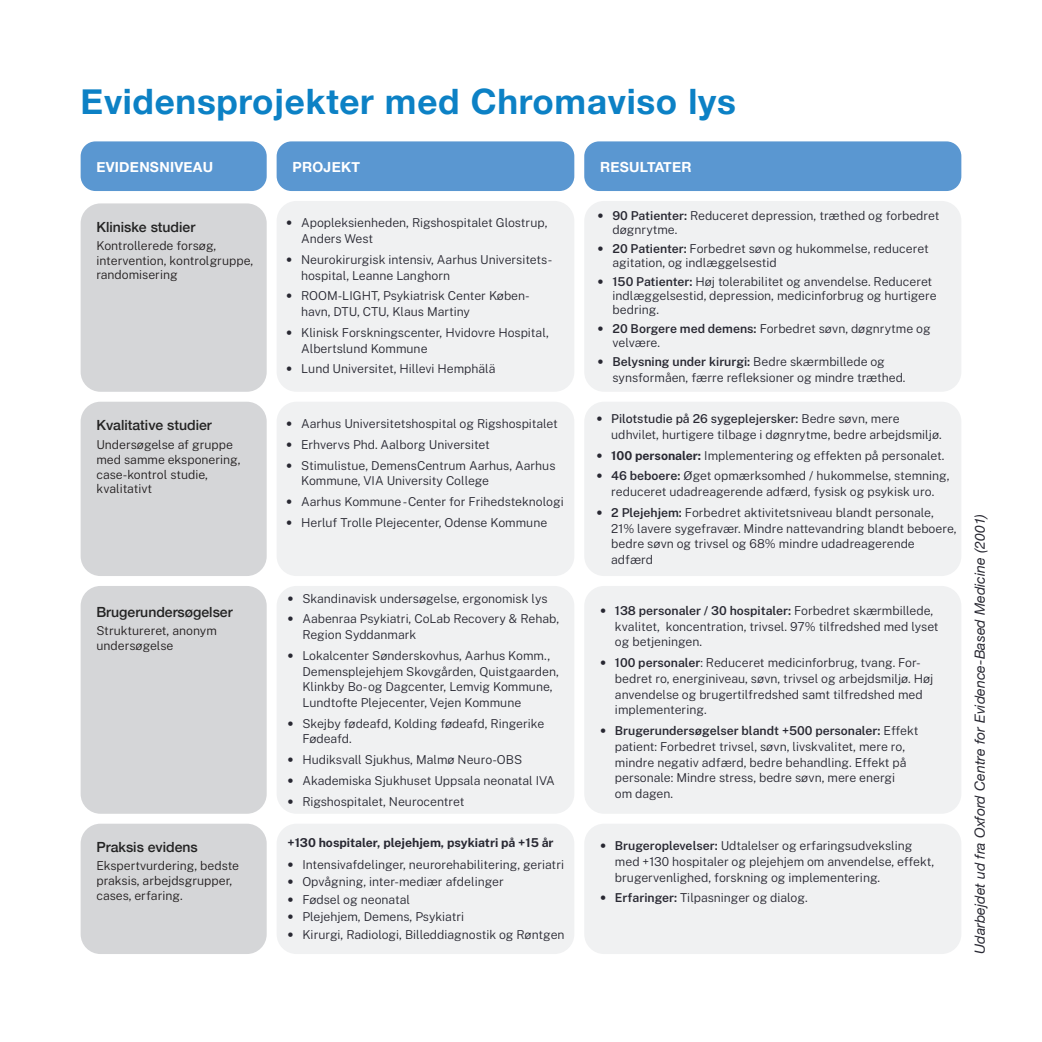
<style>
.page{position:relative;width:1042px;height:1042px;background:#fff}
.page>*{position:absolute;margin:0;border:0;box-sizing:border-box;transform-origin:0 0}
.t1{font:700 35px "Helvetica Neue";letter-spacing:.02em;color:#0c81c5}
.t2{font:500 14px "Helvetica Neue";color:#232323}
.t3{font:italic 14px "Helvetica Neue";letter-spacing:.01em;color:#282832}
.t4{font:700 14px "Helvetica Neue";letter-spacing:.02em;color:#fff}
.t5{font:300 12.25px/15.8px "Public Sans";color:#282832}
.t6{font:300 12.25px/14.7px "Public Sans";color:#231f20}
.t7{font:700 12.25px "Public Sans";color:#282832}
.s1{font-family:"Helvetica Neue"}
.s2{font-weight:600}
.s3{font-weight:500}
.s4{font-weight:700}
</style>
<div class="page">
<div style="left:81px;top:141px;width:186px;height:50px;background:#5a97d1;border-radius:15px"></div>
<div style="left:277px;top:141px;width:297px;height:50px;background:#5a97d1;border-radius:15px"></div>
<div style="left:584px;top:141px;width:377px;height:50px;background:#5a97d1;border-radius:15px"></div>
<div style="left:81px;top:203px;width:186px;height:189px;background:#d5d6d8;border-radius:20px"></div>
<div style="left:81px;top:402px;width:186px;height:174px;background:#d5d6d8;border-radius:20px"></div>
<div style="left:81px;top:586px;width:186px;height:228px;background:#d5d6d8;border-radius:20px"></div>
<div style="left:81px;top:823px;width:186px;height:131px;background:#d5d6d8;border-radius:20px"></div>
<div style="left:277px;top:201px;width:297px;height:191px;background:#f0f1f2;border-radius:20px"></div>
<div style="left:277px;top:402px;width:297px;height:174px;background:#f0f1f2;border-radius:20px"></div>
<div style="left:277px;top:586px;width:297px;height:228px;background:#f0f1f2;border-radius:20px"></div>
<div style="left:277px;top:823px;width:297px;height:131px;background:#f0f1f2;border-radius:20px"></div>
<div style="left:584px;top:201px;width:377px;height:191px;background:#f0f1f2;border-radius:20px"></div>
<div style="left:584px;top:402px;width:377px;height:174px;background:#f0f1f2;border-radius:20px"></div>
<div style="left:584px;top:586px;width:377px;height:228px;background:#f0f1f2;border-radius:20px"></div>
<div style="left:584px;top:823px;width:377px;height:131px;background:#f0f1f2;border-radius:20px"></div>
<p class="t1" style="left:81px;top:74px;width:657px">Evidensprojekter med Chromaviso lys</p>
<p class="t4" style="left:96px;top:156px;width:118px">EVIDENSNIVEAU</p>
<p class="t4" style="left:292px;top:156px;width:69px">PROJEKT</p>
<p class="t4" style="left:600px;top:156px;width:93px">RESULTATER</p>
<p class="t2" style="left:96px;top:216px;width:100px">Kliniske studier</p>
<p class="t6" style="left:96px;top:238px;width:158px">Kontrollerede forsøg, intervention, kontrolgruppe, randomisering</p>
<p class="t2" style="left:96px;top:414px;width:117px">Kvalitative studier</p>
<p class="t6" style="left:96px;top:437px;width:146px">Undersøgelse af gruppe med samme eksponering, case-kontrol studie, kvalitativt</p>
<p class="t2" style="left:96px;top:601px;width:138px">Brugerundersøgelser</p>
<p class="t6" style="left:96px;top:623px;width:122px">Struktureret, anonym undersøgelse</p>
<p class="t2" style="left:96px;top:836px;width:103px">Praksis evidens</p>
<p class="t6" style="left:96px;top:858px;width:144px">Ekspertvurdering, bedste praksis, arbejdsgrupper, cases, erfaring.</p>
<p class="t5" style="left:301px;top:215px;width:248px;text-indent:-15px"><span class="s1">•</span> Apopleksienheden, Rigshospitalet Glostrup,<br>Anders West</p>
<p class="t5" style="left:301px;top:251px;width:253px;text-indent:-15px"><span class="s1">•</span> Neurokirurgisk intensiv, Aarhus Universitets&shy;hospital, Leanne Langhorn</p>
<p class="t5" style="left:301px;top:288px;width:230px;text-indent:-15px"><span class="s1">•</span> ROOM-LIGHT, Psykiatrisk Center Køben&shy;havn, DTU, CTU, Klaus Martiny</p>
<p class="t5" style="left:301px;top:324px;width:249px;text-indent:-15px"><span class="s1">•</span> Klinisk Forskningscenter, Hvidovre Hospital,<br>Albertslund Kommune</p>
<p class="t5" style="left:286px;top:361px;width:211px"><span class="s1">•</span> Lund Universitet, Hillevi Hemphälä</p>
<p class="t5" style="left:286px;top:415px;width:273px"><span class="s1">•</span> Aarhus Universitetshospital og Rigshospitalet</p>
<p class="t5" style="left:286px;top:436px;width:205px"><span class="s1">•</span> Erhvervs Phd. Aalborg Universitet</p>
<p class="t5" style="left:301px;top:457px;width:256px;text-indent:-15px"><span class="s1">•</span> Stimulistue, DemensCentrum Aarhus, Aarhus<br>Kommune, VIA University College</p>
<p class="t5" style="left:286px;top:493px;width:279px"><span class="s1">•</span> Aarhus Kommune -Center for Frihedsteknologi</p>
<p class="t5" style="left:286px;top:514px;width:263px"><span class="s1">•</span> Herluf Trolle Plejecenter, Odense Kommune</p>
<p class="t5" style="left:287px;top:590px;width:261px"><span class="s1">•</span> Skandinavisk undersøgelse, ergonomisk lys</p>
<p class="t5" style="left:302px;top:610px;width:258px;text-indent:-15px"><span class="s1">•</span> Aabenraa Psykiatri, CoLab Recovery &amp; Rehab,<br>Region Syddanmark</p>
<p class="t5" style="left:302px;top:647px;width:258px;text-indent:-15px"><span class="s1">•</span> Lokalcenter Sønderskovhus, Aarhus Komm., Demensplejehjem Skovgården, Quistgaarden, Klinkby Bo-og Dagcenter, Lemvig Kommune, Lundtofte Plejecenter, Vejen Kommune</p>
<p class="t5" style="left:302px;top:715px;width:243px;text-indent:-15px"><span class="s1">•</span> Skejby fødeafd, Kolding fødeafd, Ringerike<br>Fødeafd.</p>
<p class="t5" style="left:287px;top:751px;width:236px"><span class="s1">•</span> Hudiksvall Sjukhus, Malmø Neuro-OBS</p>
<p class="t5" style="left:287px;top:772px;width:269px"><span class="s1">•</span> Akademiska Sjukhuset Uppsala neonatal IVA</p>
<p class="t5" style="left:287px;top:793px;width:178px"><span class="s1">•</span> Rigshospitalet, Neurocentret</p>
<p class="t7" style="left:287px;top:834px;width:268px">+130 hospitaler, plejehjem, psykiatri på +15 år</p>
<p class="t5" style="left:287px;top:856px;width:278px"><span class="s1">•</span> Intensivafdelinger, neurorehabilitering, geriatri</p>
<p class="t5" style="left:287px;top:874px;width:218px"><span class="s1">•</span> Opvågning, inter-mediær afdelinger</p>
<p class="t5" style="left:287px;top:891px;width:124px"><span class="s1">•</span> Fødsel og neonatal</p>
<p class="t5" style="left:287px;top:909px;width:178px"><span class="s1">•</span> Plejehjem, Demens, Psykiatri</p>
<p class="t5" style="left:287px;top:926px;width:279px"><span class="s1">•</span> Kirurgi, Radiologi, Billeddiagnostik og Røntgen</p>
<p class="t5" style="left:612px;top:208px;width:328px;line-height:14px;text-indent:-15px"><span class="s1">•</span> <span class="s2">90 Patienter:</span> Reduceret depression, træthed og forbedret døgnrytme.</p>
<p class="t5" style="left:612px;top:241px;width:318px;line-height:14px;text-indent:-15px"><span class="s1">•</span> <span class="s2">20 Patienter:</span> Forbedret søvn og hukommelse, reduceret agitation, og indlæggelsestid</p>
<p class="t5" style="left:612px;top:274px;width:326px;line-height:14px;text-indent:-15px"><span class="s1">•</span> <span class="s2">150 Patienter:</span> Høj tolerabilitet og anvendelse. Reduceret indlæggelsestid, depression, medicinforbrug og hurtigere bedring.</p>
<p class="t5" style="left:612px;top:321px;width:320px;line-height:14px;text-indent:-15px"><span class="s1">•</span> <span class="s2">20 Borgere med demens:</span> Forbedret søvn, døgnrytme og velvære.</p>
<p class="t5" style="left:612px;top:353px;width:295px;text-indent:-15px"><span class="s1">•</span> <span class="s2">Belysning under kirurgi:</span> Bedre skærmbillede og synsformåen, færre refleksioner og mindre træthed.</p>
<p class="t5" style="left:611px;top:410px;width:332px;text-indent:-15px"><span class="s1">•</span> <span class="s3">Pilotstudie på 26 sygeplejersker:</span> Bedre søvn, mere udhvilet, hurtigere tilbage i døgnrytme, bedre arbejdsmiljø.</p>
<p class="t5" style="left:596px;top:447px;width:350px"><span class="s1">•</span> <span class="s4">100 personaler:</span> Implementering og effekten på personalet.</p>
<p class="t5" style="left:596px;top:468px;width:355px;text-align:center"><span class="s1">•</span> <span class="s2">46 beboere:</span> Øget opmærksomhed / hukommelse, stemning, reduceret udadreagerende adfærd, fysisk og psykisk uro.</p>
<p class="t5" style="left:611px;top:504px;width:347px;text-indent:-15px"><span class="s1">•</span> <span class="s2">2 Plejehjem:</span> Forbedret aktivitetsniveau blandt personale, 21% lavere sygefravær. Mindre nattevandring blandt beboere, bedre søvn og trivsel og 68% mindre udadreagerende adfærd</p>
<p class="t5" style="left:615px;top:602px;width:325px;text-indent:-15px"><span class="s1">•</span> <span class="s2">138 personaler / 30 hospitaler:</span> Forbedret skærmbillede, kvalitet, koncentration, trivsel. 97% tilfredshed med lyset og betjeningen.</p>
<p class="t5" style="left:615px;top:654px;width:320px;text-indent:-15px"><span class="s1">•</span> <span class="s2">100 personaler</span>: Reduceret medicinforbrug, tvang. For&shy;bedret ro, energiniveau, søvn, trivsel og arbejdsmiljø. Høj anvendelse og brugertilfredshed samt tilfredshed med implementering.</p>
<p class="t5" style="left:615px;top:722px;width:305px;text-indent:-15px"><span class="s1">•</span> <span class="s2">Brugerundersøgelser blandt +500 personaler:</span> Effekt patient: Forbedret trivsel, søvn, livskvalitet, mere ro, mindre negativ adfærd, bedre behandling. Effekt på personale: Mindre stress, bedre søvn, mere energi<br>om dagen.</p>
<p class="t5" style="left:615px;top:837px;width:321px;text-indent:-15px"><span class="s1">•</span> <span class="s2">Brugeroplevelser:</span> Udtalelser og erfaringsudveksling med +130 hospitaler og plejehjem om anvendelse, effekt, brugervenlighed, forskning og implementering.</p>
<p class="t5" style="left:600px;top:890px;width:209px"><span class="s1">•</span> <span class="s2">Erfaringer:</span> Tilpasninger og dialog.</p>
<p class="t3" style="left:969px;top:954px;width:443px;rotate:-90deg">Udarbejdet ud fra Oxford Centre for Evidence-Based Medicine (2001)</p>
</div>
